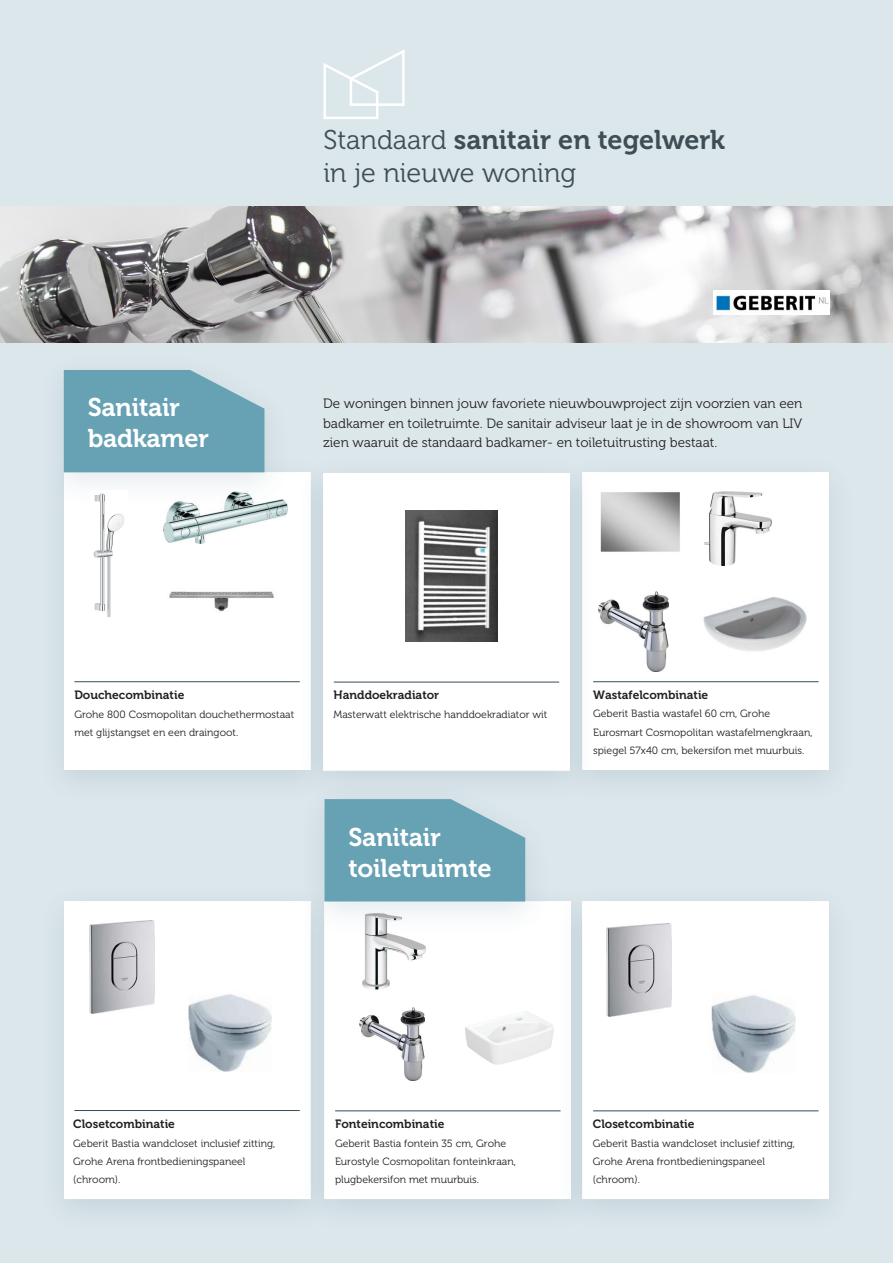
<style>
.page{position:relative;width:893px;height:1263px;background:#dce7ec}
.page>*{position:absolute;margin:0;border:0;box-sizing:border-box;transform-origin:0 0}
.t1{font:27px/32.4px "Museo 300";color:#3f4e55}
.t2{font:25.5px/31.5px "Museo 700";letter-spacing:-.01em;color:#fff}
.t3{font:13.5px/19.5px "Museo 300";color:#231f20;text-align:justify}
.t4{font:12px "Museo 700";color:#231f20}
.t5{font:10.5px/18px "Museo 300";color:#231f20}
.s1{font-family:"Museo 700"}
</style>
<div class="page">
<div style="left:36px;top:453px;width:302px;height:354px;background:#d8e3e9"></div>
<div style="left:64px;top:472px;width:231px;height:298px;background:#fff"></div>
<svg style="left:323px;top:49px;width:82px;height:70px"></svg>
<div style="left:36px;top:882px;width:302px;height:354px;background:#d8e4e9"></div>
<div style="left:64px;top:901px;width:232px;height:298px;background:#fff"></div>
<div style="left:296px;top:882px;width:303px;height:354px;background:#456f82;opacity:.5"></div>
<div style="left:325px;top:901px;width:229px;height:298px;background:#fff"></div>
<hr style="left:74px;top:681px;width:226px;height:1px;background:#364d59">
<hr style="left:74px;top:1110px;width:226px;height:1px;background:#364d59">
<hr style="left:335px;top:1110px;width:225px;height:1px;background:#364d59">
<img style="left:164px;top:509px;width:123px;height:34px">
<div style="left:554px;top:453px;width:303px;height:354px;background:#d8e4e9"></div>
<div style="left:598px;top:472px;width:231px;height:298px;background:#fff"></div>
<hr style="left:593px;top:681px;width:226px;height:1px;background:#364d59">
<div style="left:36px;top:350px;width:257px;height:159px;background:#456f82;opacity:.5"></div>
<div style="left:64px;top:370px;width:200px;height:102px;background:#66a2b4"></div>
<div style="left:554px;top:882px;width:303px;height:354px;background:#456f82;opacity:.5"></div>
<div style="left:583px;top:901px;width:246px;height:298px;background:#fff"></div>
<hr style="left:593px;top:1110px;width:226px;height:1px;background:#364d59">
<img style="left:465px;top:993px;width:88px;height:89px">
<img style="left:360px;top:938px;width:67px;height:57px">
<div style="left:296px;top:779px;width:257px;height:159px;background:#456f82;opacity:.5"></div>
<div style="left:325px;top:807px;width:200px;height:94px;background:#66a2b4"></div>
<img style="left:0;top:206px;width:893px;height:136px">
<img style="left:91px;top:490px;width:36px;height:126px">
<img style="left:693px;top:590px;width:117px;height:69px">
<img style="left:704px;top:492px;width:67px;height:73px">
<img style="left:601px;top:491px;width:79px;height:62px">
<img style="left:172px;top:984px;width:106px;height:95px">
<img style="left:89px;top:920px;width:66px;height:93px">
<img style="left:164px;top:582px;width:115px;height:35px">
<img style="left:598px;top:591px;width:71px;height:81px">
<img style="left:696px;top:984px;width:105px;height:95px">
<img style="left:607px;top:923px;width:65px;height:93px">
<img style="left:359px;top:1007px;width:66px;height:73px">
<img style="left:714px;top:291px;width:115px;height:23px">
<div style="left:295px;top:453px;width:303px;height:354px;background:#456f82;opacity:.5"></div>
<div style="left:323px;top:473px;width:247px;height:297px;background:#fff"></div>
<hr style="left:334px;top:682px;width:225px;height:1px;background:#364d59">
<img style="left:406px;top:510px;width:92px;height:132px">
<p class="t2" style="left:88px;top:391px;width:123px">Sanitair badkamer</p>
<p class="t1" style="left:323px;top:124px;width:403px">Standaard <span class="s1">sanitair en tegelwerk </span>in je nieuwe woning</p>
<p class="t3" style="left:323px;top:394px;width:481px">De woningen binnen jouw favoriete nieuwbouwproject zijn voorzien van een badkamer en toiletruimte. De sanitair adviseur laat je in de showroom van LIV zien waaruit de standaard badkamer- en toiletuitrusting bestaat.</p>
<p class="t4" style="left:74px;top:688px;width:111px">Douchecombinatie</p>
<p class="t5" style="left:74px;top:705px;width:221px">Grohe 800 Cosmopolitan douchethermostaat met glijstangset en een draingoot.</p>
<p class="t4" style="left:333px;top:688px;width:107px">Handdoekradiator</p>
<p class="t5" style="left:333px;top:705px;width:215px">Masterwatt elektrische handdoekradiator wit</p>
<p class="t2" style="left:349px;top:822px;width:145px">Sanitair toiletruimte</p>
<p class="t4" style="left:593px;top:688px;width:117px">Wastafelcombinatie</p>
<p class="t5" style="left:593px;top:705px;width:221px">Geberit Bastia wastafel 60 cm, Grohe<br>Eurosmart Cosmopolitan wastafelmengkraan, spiegel 57x40 cm, bekersifon met muurbuis.</p>
<p class="t4" style="left:73px;top:1117px;width:103px">Closetcombinatie</p>
<p class="t5" style="left:73px;top:1134px;width:204px">Geberit Bastia wandcloset inclusief zitting,<br>Grohe Arena frontbedieningspaneel (chroom).</p>
<p class="t4" style="left:335px;top:1117px;width:111px">Fonteincombinatie</p>
<p class="t5" style="left:335px;top:1134px;width:183px">Geberit Bastia fontein 35 cm, Grohe<br>Eurostyle Cosmopolitan fonteinkraan, plugbekersifon met muurbuis.</p>
<p class="t4" style="left:593px;top:1117px;width:103px">Closetcombinatie</p>
<p class="t5" style="left:593px;top:1134px;width:204px">Geberit Bastia wandcloset inclusief zitting,<br>Grohe Arena frontbedieningspaneel (chroom).</p>
</div>
